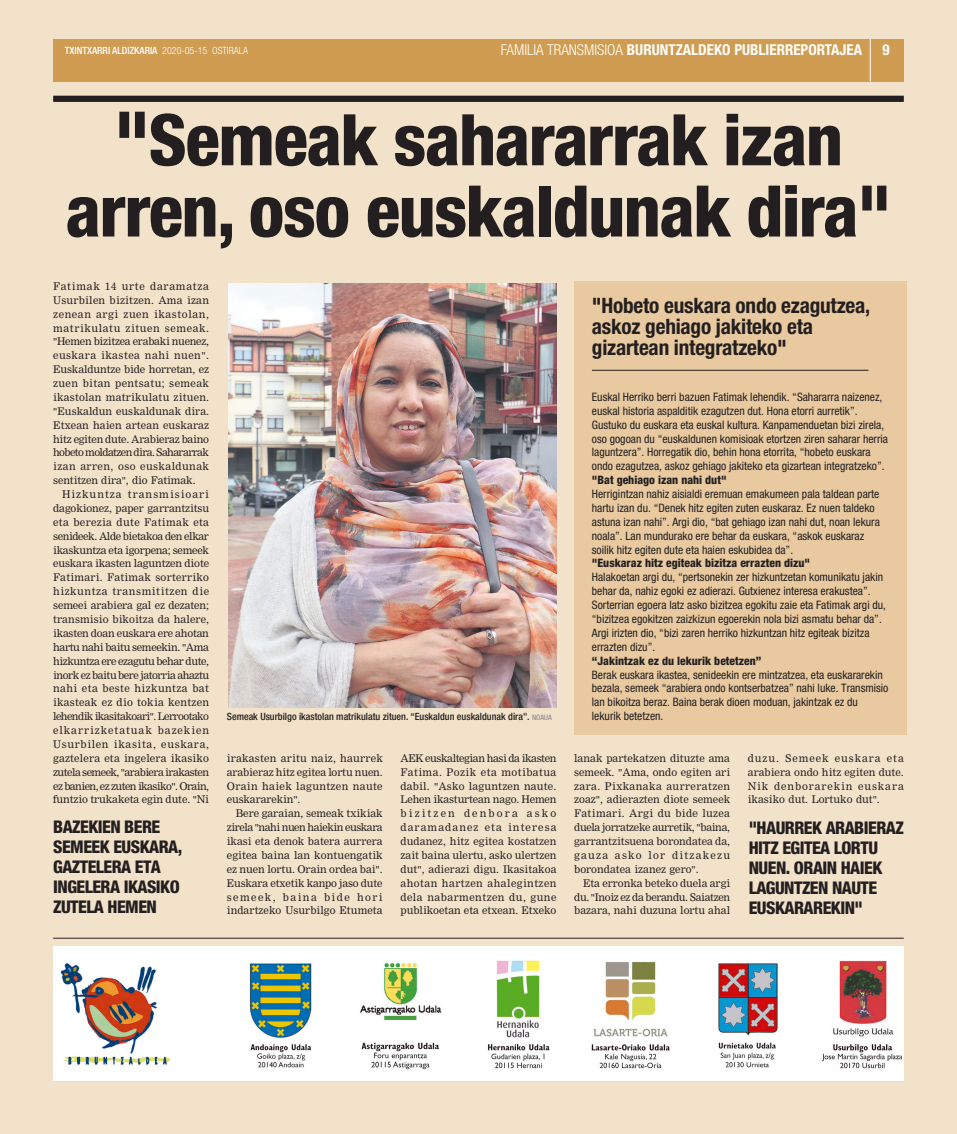
<style>
.page{position:relative;width:957px;height:1134px;background:#f2e2c9}
.page>*{position:absolute;margin:0;border:0;box-sizing:border-box;transform-origin:0 0}
.Titulua-A{font:800 condensed 71.25px/71.2px "Helvetica Neue";letter-spacing:-.02em;color:#231f20;text-align:center}
.ZATIDURA-Titulua-B{font:700 condensed 21.25px/21.2px "Helvetica Neue";letter-spacing:-.01em;color:#231f20}
.Leihoa{font:800 condensed 17.5px/20px "Helvetica Neue";letter-spacing:-.03em;color:#231f20}
.Orriburua-Orrialde-z{font:700 condensed 15px "Helvetica Neue";color:#fff}
.ZATIDURA-Testua-Hasi{font:condensed 11.62px/13.9px "Helvetica Neue";color:#231f20}
.ZATIDURA-Testua-Hasi-2{font:800 condensed 11.62px "Helvetica Neue";color:#231f20}
.Testua-JUST-Koxka{font:10.38px/13.9px "Nimrod";color:#231f20;text-align:justify}
.Testua-JUST-Hasi{font:10.38px/13.9px "Nimrod";letter-spacing:-.01em;color:#231f20;text-align:justify}
.ArgazkiOina{font:500 condensed 10px "Helvetica Neue";color:#231f20}
.Orriburua-Data{font:500 condensed 10px "Helvetica Neue";color:#fff}
.s1{font-weight:300}
.s2{font-size:75px}
.s3{font-weight:400;font-size:7.5px;color:#808285}
</style>
<div class="page">
<div style="left:53px;top:39px;width:851px;height:42px;background:#cf9c51"></div>
<hr style="left:870px;top:39px;width:1px;height:42px;background:#fff">
<div style="left:53px;top:96px;width:851px;height:6px;background:#231f20"></div>
<img style="left:228px;top:284px;width:328px;height:424px">
<div style="left:53px;top:946px;width:851px;height:135px;background:#fff"></div>
<img style="left:60px;top:960px;width:841px;height:110px">
<div style="left:574px;top:281px;width:332px;height:454px;background:#e8c9a0"></div>
<hr style="left:592px;top:370px;width:276px;height:1px;background:#231f20">
<hr style="left:53px;top:938px;width:851px;height:1px;background:#231f20">
<p class="Orriburua-Data" style="left:65px;top:45px;width:185px">TXINTXARRI ALDIZKARIA <span class="s1">2020-05-15 OSTIRALA</span></p>
<p class="Orriburua-Orrialde-z" style="left:501px;top:41px;width:363px"><span class="s1">FAMILIA TRANSMISIOA</span> BURUNTZALDEKO PUBLIERREPORTAJEA</p>
<p class="Orriburua-Orrialde-z" style="left:882px;top:41px;width:9px">9</p>
<p class="Titulua-A" style="left:65px;top:103px;width:827px"><span class="s2">"</span>Semeak sahararrak izan arren, oso euskaldunak dira"</p>
<p class="Testua-JUST-Hasi" style="left:53px;top:279px;width:157px">Fatimak 14 urte daramatza Usurbilen bizitzen. Ama izan zenean argi zuen ikastolan, matrikulatu zituen semeak. "Hemen bizitzea erabaki nuenez, euskara ikastea nahi nuen".<br>Euskalduntze bide horretan, ez zuen bitan pentsatu; semeak ikastolan matrikulatu zituen. "Euskaldun euskaldunak dira.<br>Etxean haien artean euskaraz hitz egiten dute. Arabieraz baino hobeto moldatzen dira. Sahararrak izan arren, oso euskaldunak sentitzen dira", dio Fatimak.</p>
<p class="Testua-JUST-Koxka" style="left:53px;top:487px;width:158px;text-indent:9px">Hizkuntza transmisioari dagokionez, paper garrantzitsu eta berezia dute Fatimak eta senideek. Alde bietakoa den elkar ikaskuntza eta igorpena; semeek euskara ikasten laguntzen diote Fatimari. Fatimak sorterriko hizkuntza transmititzen die semeei arabiera gal ez dezaten; transmisio bikoitza da halere, ikasten doan euskara ere ahotan hartu nahi baitu semeekin. "Ama hizkuntza ere ezagutu behar dute, inork ez baitu bere jatorria ahaztu nahi eta beste hizkuntza bat ikasteak ez dio tokia kentzen lehendik ikasitakoari". Lerrootako elkarrizketatuak bazekien Usurbilen ikasita, euskara, gaztelera eta ingelera ikasiko zutela semeek, "arabiera irakasten ez banien, ez zuten ikasiko". Orain, funtzio trukaketa egin dute. "Ni</p>
<p class="ZATIDURA-Titulua-B" style="left:592px;top:294px;width:280px">"Hobeto euskara ondo ezagutzea, askoz gehiago jakiteko eta gizartean integratzeko"</p>
<p class="ZATIDURA-Testua-Hasi" style="left:592px;top:390px;width:298px">Euskal Herriko berri bazuen Fatimak lehendik. “Sahararra naizenez, euskal historia aspalditik ezagutzen dut. Hona etorri aurretik”.<br>Gustuko du euskara eta euskal kultura. Kanpamenduetan bizi zirela, oso gogoan du “euskaldunen komisioak etortzen ziren saharar herria laguntzera”. Horregatik dio, behin hona etorrita, “hobeto euskara ondo ezagutzea, askoz gehiago jakiteko eta gizartean integratzeko”.</p>
<p class="ZATIDURA-Testua-Hasi-2" style="left:592px;top:473px;width:136px">"Bat gehiago izan nahi dut"</p>
<p class="ZATIDURA-Testua-Hasi" style="left:592px;top:487px;width:289px">Herrigintzan nahiz aisialdi eremuan emakumeen pala taldean parte hartu izan du. “Denek hitz egiten zuten euskaraz. Ez nuen taldeko astuna izan nahi”. Argi dio, “bat gehiago izan nahi dut, noan lekura noala”. Lan mundurako ere behar da euskara, “askok euskaraz soilik hitz egiten dute eta haien eskubidea da”.</p>
<p class="ZATIDURA-Testua-Hasi-2" style="left:592px;top:556px;width:220px">"Euskaraz hitz egiteak bizitza errazten dizu"</p>
<p class="ZATIDURA-Testua-Hasi" style="left:592px;top:570px;width:296px">Halakoetan argi du, “pertsonekin zer hizkuntzetan komunikatu jakin behar da, nahiz egoki ez adierazi. Gutxienez interesa erakustea”.<br>Sorterrian egoera latz asko bizitzea egokitu zaie eta Fatimak argi du, “bizitzea egokitzen zaizkizun egoerekin nola bizi asmatu behar da”.<br>Argi irizten dio, “bizi zaren herriko hizkuntzan hitz egiteak bizitza errazten dizu”.</p>
<p class="ZATIDURA-Testua-Hasi-2" style="left:592px;top:653px;width:171px">“Jakintzak ez du lekurik betetzen”</p>
<p class="ZATIDURA-Testua-Hasi" style="left:592px;top:667px;width:298px">Berak euskara ikastea, senideekin ere mintzatzea, eta euskararekin bezala, semeek “arabiera ondo kontserbatzea” nahi luke. Transmisio lan bikoitza beraz. Baina berak dioen moduan, jakintzak ez du lekurik betetzen.</p>
<p class="ArgazkiOina" style="left:227px;top:711px;width:326px">Semeak Usurbilgo ikastolan matrikulatu zituen. “Euskaldun euskaldunak dira". <span class="s3">NOAUA</span></p>
<p class="Testua-JUST-Koxka" style="left:227px;top:751px;width:157px">irakasten aritu naiz, haurrek arabieraz hitz egitea lortu nuen.<br>Orain haiek laguntzen naute euskararekin".</p>
<p class="Testua-JUST-Koxka" style="left:227px;top:807px;width:157px;text-indent:9px">Bere garaian, semeak txikiak zirela "nahi nuen haiekin euskara ikasi eta denok batera aurrera egitea baina lan kontuengatik ez nuen lortu. Orain ordea bai".<br>Euskara etxetik kanpo jaso dute semeek, baina bide hori indartzeko Usurbilgo Etumeta</p>
<p class="Testua-JUST-Koxka" style="left:400px;top:751px;width:158px">AEK euskaltegian hasi da ikasten Fatima. Pozik eta motibatua dabil. "Asko laguntzen naute.<br>Lehen ikasturtean nago. Hemen bizitzen denbora asko daramadanez eta interesa dudanez, hitz egitea kostatzen zait baina ulertu, asko ulertzen dut", adierazi digu. Ikasitakoa ahotan hartzen ahalegintzen dela nabarmentzen du, gune publikoetan eta etxean. Etxeko</p>
<p class="Testua-JUST-Koxka" style="left:574px;top:751px;width:157px">lanak partekatzen dituzte ama semeek. "Ama, ondo egiten ari zara. Pixkanaka aurreratzen zoaz", adierazten diote semeek Fatimari. Argi du bide luzea duela jorratzeke aurretik, "baina, garrantzitsuena borondatea da, gauza asko lor ditzakezu borondatea izanez gero".</p>
<p class="Testua-JUST-Koxka" style="left:748px;top:751px;width:157px">duzu. Semeek euskara eta arabiera ondo hitz egiten dute.<br>Nik denborarekin euskara ikasiko dut. Lortuko dut".</p>
<p class="Leihoa" style="left:53px;top:817px;width:131px">BAZEKIEN BERE<br>SEMEEK EUSKARA,<br>GAZTELERA ETA<br>INGELERA IKASIKO<br>ZUTELA HEMEN</p>
<p class="Leihoa" style="left:749px;top:817px;width:157px">"HAURREK ARABIERAZ<br>HITZ EGITEA LORTU<br>NUEN. ORAIN HAIEK<br>LAGUNTZEN NAUTE<br>EUSKARAREKIN"</p>
<p class="Testua-JUST-Koxka" style="left:574px;top:876px;width:157px;text-indent:9px">Eta erronka beteko duela argi du. "Inoiz ez da berandu. Saiatzen bazara, nahi duzuna lortu ahal</p>
</div>
